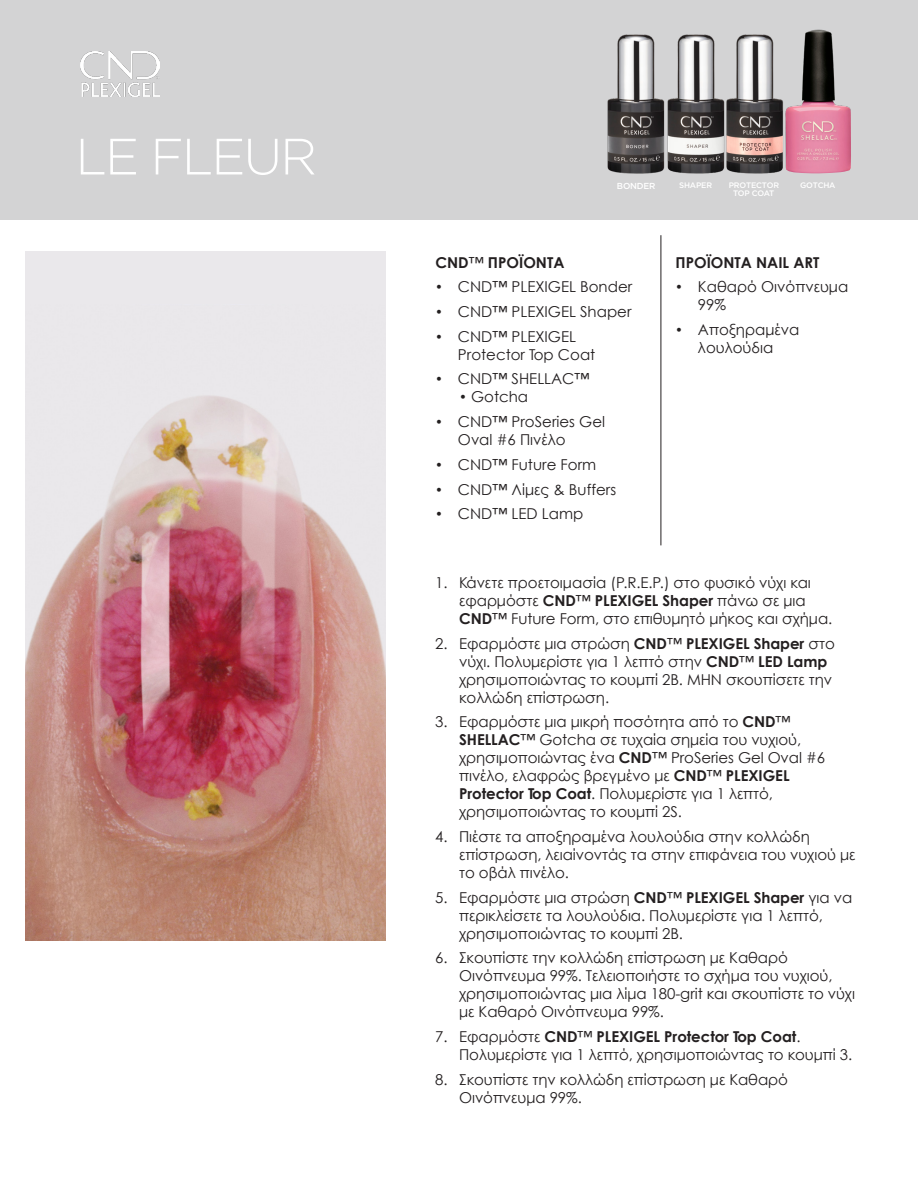
<style>
.page{position:relative;width:918px;height:1188px;background:#fff}
.page>*{position:absolute;margin:0;border:0;box-sizing:border-box;transform-origin:0 0}
.Step_Lists2{font:300 51px "Gotham";letter-spacing:-.04em;color:#fff}
.body{font:15px/18px "Century Gothic";letter-spacing:-.005em;color:#231f20}
.body-2{font:700 15px "Century Gothic";color:#231f20}
.body-3{font:500 8.7px "Gotham";letter-spacing:-.02em;color:#fff}
.body-4{font:500 7.95px "Gotham";letter-spacing:-.02em;color:#fff}
.s1{font-weight:400}
.s2{font-family:"Gotham"}
.s3{font-weight:700}
</style>
<div class="page">
<div style="left:0;top:0;width:918px;height:220px;background:#d3d3d4"></div>
<div style="left:26px;top:251px;width:360px;height:690px;background:#eae8eb"></div>
<img style="left:26px;top:396px;width:360px;height:545px">
<img style="left:607px;top:34px;width:58px;height:139px">
<img style="left:667px;top:34px;width:116px;height:139px">
<img style="left:785px;top:29px;width:66px;height:144px">
<hr style="left:661px;top:235px;width:1px;height:310px;background:#231f20">
<img style="left:80px;top:51px;width:79px;height:45px">
<p class="Step_Lists2" style="left:75px;top:124px;width:243px">LE FLEUR</p>
<p class="body-3" style="left:617px;top:180px;width:40px">BONDER</p>
<p class="body-4" style="left:679px;top:180px;width:35px">SHAPER</p>
<p class="body-4" style="left:729px;top:180px;width:52px">PROTECTOR</p>
<p class="body-4" style="left:800px;top:180px;width:37px">GOTCHA</p>
<p class="body-4" style="left:733px;top:188px;width:43px">TOP COAT</p>
<p class="body-2" style="left:435px;top:251px;width:130px">CND<span class="s1">™</span> ΠΡΟΪΟΝΤΑ</p>
<p class="body" style="left:435px;top:278px;width:198px"><span class="s2">•</span> CND™ PLEXIGEL Bonder</p>
<p class="body" style="left:435px;top:302px;width:198px"><span class="s2">•</span> CND™ PLEXIGEL Shaper</p>
<p class="body" style="left:458px;top:327px;width:139px;text-indent:-22px"><span class="s2">•</span> CND™ PLEXIGEL<br>Protector Top Coat</p>
<p class="body" style="left:435px;top:370px;width:156px"><span class="s2">•</span> CND™ SHELLAC™</p>
<p class="body" style="left:459px;top:388px;width:70px"><span class="s2">•</span> Gotcha</p>
<p class="body" style="left:458px;top:412px;width:149px;text-indent:-22px"><span class="s2">•</span> CND™ ProSeries Gel<br>Oval #6 Πινέλο</p>
<p class="body" style="left:435px;top:455px;width:162px"><span class="s2">•</span> CND™ Future Form</p>
<p class="body" style="left:435px;top:480px;width:182px"><span class="s2">•</span> CND™ Λίμες &amp; Buffers</p>
<p class="body" style="left:435px;top:505px;width:149px"><span class="s2">•</span> CND™ LED Lamp</p>
<p class="body-2" style="left:675px;top:251px;width:145px">ΠΡΟΪΟΝΤΑ NAIL ART</p>
<p class="body" style="left:698px;top:278px;width:152px;text-indent:-22px"><span class="s2">•</span> Καθαρό Οινόπνευμα<br>99%</p>
<p class="body" style="left:675px;top:320px;width:125px;text-align:center"><span class="s2">•</span> Αποξηραμένα λουλούδια</p>
<p class="body" style="left:459px;top:573px;width:375px;text-indent:-24px">1. Κάνετε προετοιμασία (P.R.E.P.) στο φυσικό νύχι και εφαρμόστε <span class="s3">CND</span>™ <span class="s3">PLEXIGEL Shaper</span> πάνω σε μια<br><span class="s3">CND</span>™ Future Form, στο επιθυμητό μήκος και σχήμα.</p>
<p class="body" style="left:459px;top:634px;width:377px;text-indent:-24px">2. Εφαρμόστε μια στρώση <span class="s3">CND</span>™ <span class="s3">PLEXIGEL Shaper</span> στο νύχι. Πολυμερίστε για 1 λεπτό στην <span class="s3">CND</span>™ <span class="s3">LED Lamp </span>χρησιμοποιώντας το κουμπί 2B. ΜΗΝ σκουπίσετε την κολλώδη επίστρωση.</p>
<p class="body" style="left:459px;top:713px;width:367px;text-indent:-24px">3. Εφαρμόστε μια μικρή ποσότητα από το <span class="s3">CND</span>™ <span class="s3">SHELLAC</span>™ Gotcha σε τυχαία σημεία του νυχιού, χρησιμοποιώντας ένα <span class="s3">CND</span>™ ProSeries Gel Oval #6 πινέλο, ελαφρώς βρεγμένο με <span class="s3">CND</span>™ <span class="s3">PLEXIGEL Protector Top Coat</span>. Πολυμερίστε για 1 λεπτό, χρησιμοποιώντας το κουμπί 2S.</p>
<p class="body" style="left:459px;top:827px;width:398px;text-indent:-24px">4. Πιέστε τα αποξηραμένα λουλούδια στην κολλώδη επίστρωση, λειαίνοντάς τα στην επιφάνεια του νυχιού με το οβάλ πινέλο.</p>
<p class="body" style="left:459px;top:888px;width:395px;text-indent:-24px">5. Εφαρμόστε μια στρώση <span class="s3">CND</span>™ <span class="s3">PLEXIGEL Shaper</span> για να περικλείσετε τα λουλούδια. Πολυμερίστε για 1 λεπτό, χρησιμοποιώντας το κουμπί 2B.</p>
<p class="body" style="left:459px;top:949px;width:397px;text-indent:-24px">6. Σκουπίστε την κολλώδη επίστρωση με Καθαρό Οινόπνευμα 99%. Τελειοποιήστε το σχήμα του νυχιού, χρησιμοποιώντας μια λίμα 180-grit και σκουπίστε το νύχι με Καθαρό Οινόπνευμα 99%.</p>
<p class="body" style="left:459px;top:1027px;width:395px;text-indent:-24px">7. Εφαρμόστε <span class="s3">CND</span>™ <span class="s3">PLEXIGEL Protector Top Coat</span>.<br>Πολυμερίστε για 1 λεπτό, χρησιμοποιώντας το κουμπί 3.</p>
<p class="body" style="left:459px;top:1070px;width:330px;text-indent:-24px">8. Σκουπίστε την κολλώδη επίστρωση με Καθαρό<br>Οινόπνευμα 99%.</p>
</div>
